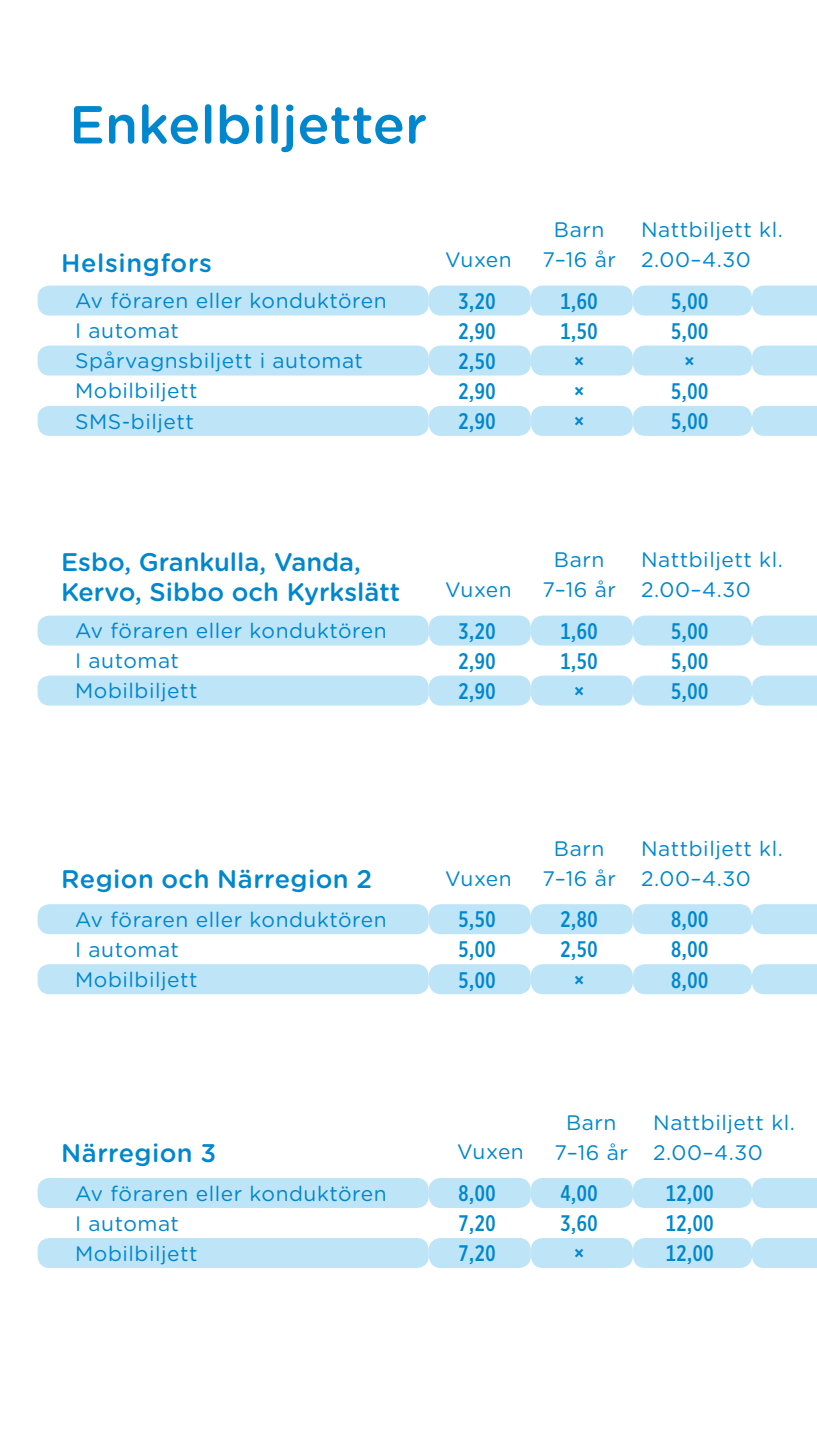
<style>
.page{position:relative;width:817px;height:1431px;background:#fff}
.page>*{position:absolute;margin:0;border:0;box-sizing:border-box;transform-origin:0 0}
.t1{font:500 53.4px "Gotham Rounded";color:#0087cd}
.t2{font:500 25.5px/30.6px "Gotham Rounded";color:#0087cd}
.t3{font:500 25.5px "Gotham Rounded";letter-spacing:.025em;color:#0087cd}
.t4{font:500 22.5px "Gotham X Narrow";letter-spacing:.025em;color:#0087cd}
.t5{font:21px/30px "Gotham Rounded";letter-spacing:.025em;color:#0087cd;text-align:center}
</style>
<div class="page">
<div style="left:38px;top:406px;width:391px;height:30px;background:#bee4f8;border-radius:12px"></div>
<div style="left:429px;top:406px;width:102px;height:30px;background:#bee4f8;border-radius:12px"></div>
<div style="left:531px;top:406px;width:102px;height:30px;background:#bee4f8;border-radius:12px"></div>
<div style="left:633px;top:406px;width:119px;height:30px;background:#bee4f8;border-radius:12px"></div>
<div style="left:752px;top:406px;width:65px;height:30px;background:#bee4f8"></div>
<div style="left:38px;top:285px;width:391px;height:30px;background:#bee4f8;border-radius:12px"></div>
<div style="left:38px;top:345px;width:391px;height:30px;background:#bee4f8;border-radius:12px"></div>
<div style="left:429px;top:285px;width:102px;height:30px;background:#bee4f8;border-radius:12px"></div>
<div style="left:531px;top:285px;width:102px;height:30px;background:#bee4f8;border-radius:12px"></div>
<div style="left:429px;top:345px;width:102px;height:30px;background:#bee4f8;border-radius:12px"></div>
<div style="left:531px;top:345px;width:102px;height:30px;background:#bee4f8;border-radius:12px"></div>
<div style="left:633px;top:285px;width:119px;height:30px;background:#bee4f8;border-radius:12px"></div>
<div style="left:752px;top:285px;width:65px;height:30px;background:#bee4f8"></div>
<div style="left:633px;top:345px;width:119px;height:30px;background:#bee4f8;border-radius:12px"></div>
<div style="left:752px;top:345px;width:65px;height:30px;background:#bee4f8"></div>
<div style="left:38px;top:615px;width:391px;height:30px;background:#bee4f8;border-radius:12px"></div>
<div style="left:38px;top:675px;width:391px;height:30px;background:#bee4f8;border-radius:12px"></div>
<div style="left:429px;top:615px;width:102px;height:30px;background:#bee4f8;border-radius:12px"></div>
<div style="left:531px;top:615px;width:102px;height:30px;background:#bee4f8;border-radius:12px"></div>
<div style="left:429px;top:675px;width:102px;height:30px;background:#bee4f8;border-radius:12px"></div>
<div style="left:531px;top:675px;width:102px;height:30px;background:#bee4f8;border-radius:12px"></div>
<div style="left:633px;top:615px;width:119px;height:30px;background:#bee4f8;border-radius:12px"></div>
<div style="left:752px;top:615px;width:65px;height:30px;background:#bee4f8"></div>
<div style="left:633px;top:675px;width:119px;height:30px;background:#bee4f8;border-radius:12px"></div>
<div style="left:752px;top:675px;width:65px;height:30px;background:#bee4f8"></div>
<div style="left:38px;top:904px;width:391px;height:30px;background:#bee4f8;border-radius:12px"></div>
<div style="left:38px;top:964px;width:391px;height:30px;background:#bee4f8;border-radius:12px"></div>
<div style="left:429px;top:904px;width:102px;height:30px;background:#bee4f8;border-radius:12px"></div>
<div style="left:531px;top:904px;width:102px;height:30px;background:#bee4f8;border-radius:12px"></div>
<div style="left:429px;top:964px;width:102px;height:30px;background:#bee4f8;border-radius:12px"></div>
<div style="left:531px;top:964px;width:102px;height:30px;background:#bee4f8;border-radius:12px"></div>
<div style="left:633px;top:904px;width:119px;height:30px;background:#bee4f8;border-radius:12px"></div>
<div style="left:752px;top:904px;width:65px;height:30px;background:#bee4f8"></div>
<div style="left:633px;top:964px;width:119px;height:30px;background:#bee4f8;border-radius:12px"></div>
<div style="left:752px;top:964px;width:65px;height:30px;background:#bee4f8"></div>
<div style="left:38px;top:1178px;width:391px;height:30px;background:#bee4f8;border-radius:12px"></div>
<div style="left:38px;top:1238px;width:391px;height:30px;background:#bee4f8;border-radius:12px"></div>
<div style="left:429px;top:1178px;width:102px;height:30px;background:#bee4f8;border-radius:12px"></div>
<div style="left:531px;top:1178px;width:102px;height:30px;background:#bee4f8;border-radius:12px"></div>
<div style="left:429px;top:1238px;width:102px;height:30px;background:#bee4f8;border-radius:12px"></div>
<div style="left:531px;top:1238px;width:102px;height:30px;background:#bee4f8;border-radius:12px"></div>
<div style="left:633px;top:1178px;width:119px;height:30px;background:#bee4f8;border-radius:12px"></div>
<div style="left:752px;top:1178px;width:65px;height:30px;background:#bee4f8"></div>
<div style="left:633px;top:1238px;width:119px;height:30px;background:#bee4f8;border-radius:12px"></div>
<div style="left:752px;top:1238px;width:65px;height:30px;background:#bee4f8"></div>
<h1 class="t1" style="left:69px;top:86px;width:359px">Enkelbiljetter</h1>
<p class="t3" style="left:61px;top:245px;width:152px">Helsingfors</p>
<p class="t5" style="left:445px;top:243px;width:68px">Vuxen</p>
<p class="t5" style="left:542px;top:214px;width:75px">Barn<br>7–16 år</p>
<p class="t5" style="left:641px;top:214px;width:143px;text-align:left">Nattbiljett kl.<br>2.00–4.30</p>
<p class="t5" style="left:75px;top:285px;width:313px">Av föraren eller konduktören</p>
<p class="t4" style="left:458px;top:287px;width:39px">3,20</p>
<p class="t4" style="left:560px;top:287px;width:39px">1,60</p>
<p class="t4" style="left:671px;top:287px;width:39px">5,00</p>
<p class="t5" style="left:75px;top:315px;width:105px">I automat</p>
<p class="t4" style="left:458px;top:317px;width:39px">2,90</p>
<p class="t4" style="left:560px;top:317px;width:39px">1,50</p>
<p class="t4" style="left:671px;top:317px;width:39px">5,00</p>
<p class="t5" style="left:75px;top:345px;width:289px">Spårvagnsbiljett i automat</p>
<p class="t4" style="left:458px;top:347px;width:39px">2,50</p>
<p class="t4" style="left:574px;top:347px;width:12px">×</p>
<p class="t4" style="left:684px;top:347px;width:12px">×</p>
<p class="t5" style="left:75px;top:375px;width:124px">Mobilbiljett</p>
<p class="t4" style="left:458px;top:377px;width:39px">2,90</p>
<p class="t4" style="left:574px;top:377px;width:12px">×</p>
<p class="t4" style="left:671px;top:377px;width:39px">5,00</p>
<p class="t5" style="left:75px;top:405px;width:120px">SMS-biljett</p>
<p class="t4" style="left:458px;top:408px;width:39px">2,90</p>
<p class="t4" style="left:574px;top:408px;width:12px">×</p>
<p class="t4" style="left:671px;top:408px;width:39px">5,00</p>
<p class="t5" style="left:542px;top:544px;width:75px">Barn<br>7–16 år</p>
<p class="t5" style="left:641px;top:544px;width:143px;text-align:left">Nattbiljett kl.<br>2.00–4.30</p>
<p class="t2" style="left:61px;top:545px;width:341px">Esbo, Grankulla, Vanda,<br>Kervo, Sibbo och Kyrkslätt</p>
<p class="t5" style="left:75px;top:615px;width:313px">Av föraren eller konduktören</p>
<p class="t4" style="left:458px;top:617px;width:39px">3,20</p>
<p class="t4" style="left:560px;top:617px;width:39px">1,60</p>
<p class="t4" style="left:671px;top:617px;width:39px">5,00</p>
<p class="t5" style="left:75px;top:645px;width:105px">I automat</p>
<p class="t4" style="left:458px;top:647px;width:39px">2,90</p>
<p class="t4" style="left:560px;top:647px;width:39px">1,50</p>
<p class="t4" style="left:671px;top:647px;width:39px">5,00</p>
<p class="t5" style="left:75px;top:675px;width:124px">Mobilbiljett</p>
<p class="t4" style="left:458px;top:677px;width:39px">2,90</p>
<p class="t4" style="left:574px;top:677px;width:12px">×</p>
<p class="t4" style="left:671px;top:677px;width:39px">5,00</p>
<p class="t5" style="left:445px;top:573px;width:68px">Vuxen</p>
<p class="t5" style="left:542px;top:832px;width:75px">Barn<br>7–16 år</p>
<p class="t5" style="left:641px;top:832px;width:143px;text-align:left">Nattbiljett kl.<br>2.00–4.30</p>
<p class="t2" style="left:61px;top:863px;width:312px">Region och Närregion 2</p>
<p class="t5" style="left:75px;top:903px;width:313px">Av föraren eller konduktören</p>
<p class="t4" style="left:458px;top:906px;width:39px">5,50</p>
<p class="t4" style="left:560px;top:906px;width:39px">2,80</p>
<p class="t4" style="left:671px;top:906px;width:39px">8,00</p>
<p class="t5" style="left:75px;top:933px;width:105px">I automat</p>
<p class="t4" style="left:458px;top:936px;width:39px">5,00</p>
<p class="t4" style="left:560px;top:936px;width:39px">2,50</p>
<p class="t4" style="left:671px;top:936px;width:39px">8,00</p>
<p class="t5" style="left:75px;top:963px;width:124px">Mobilbiljett</p>
<p class="t4" style="left:458px;top:966px;width:39px">5,00</p>
<p class="t4" style="left:574px;top:966px;width:12px">×</p>
<p class="t4" style="left:671px;top:966px;width:39px">8,00</p>
<p class="t5" style="left:445px;top:862px;width:68px">Vuxen</p>
<p class="t5" style="left:554px;top:1106px;width:75px">Barn<br>7–16 år</p>
<p class="t5" style="left:653px;top:1106px;width:143px;text-align:left">Nattbiljett kl.<br>2.00–4.30</p>
<p class="t2" style="left:61px;top:1136px;width:156px">Närregion 3</p>
<p class="t5" style="left:75px;top:1177px;width:313px">Av föraren eller konduktören</p>
<p class="t4" style="left:458px;top:1179px;width:39px">8,00</p>
<p class="t4" style="left:560px;top:1179px;width:39px">4,00</p>
<p class="t4" style="left:666px;top:1179px;width:49px">12,00</p>
<p class="t5" style="left:75px;top:1207px;width:105px">I automat</p>
<p class="t4" style="left:458px;top:1209px;width:39px">7,20</p>
<p class="t4" style="left:560px;top:1209px;width:39px">3,60</p>
<p class="t4" style="left:666px;top:1209px;width:49px">12,00</p>
<p class="t5" style="left:75px;top:1237px;width:124px">Mobilbiljett</p>
<p class="t4" style="left:458px;top:1240px;width:39px">7,20</p>
<p class="t4" style="left:574px;top:1240px;width:12px">×</p>
<p class="t4" style="left:666px;top:1240px;width:49px">12,00</p>
<p class="t5" style="left:457px;top:1136px;width:68px">Vuxen</p>
</div>
